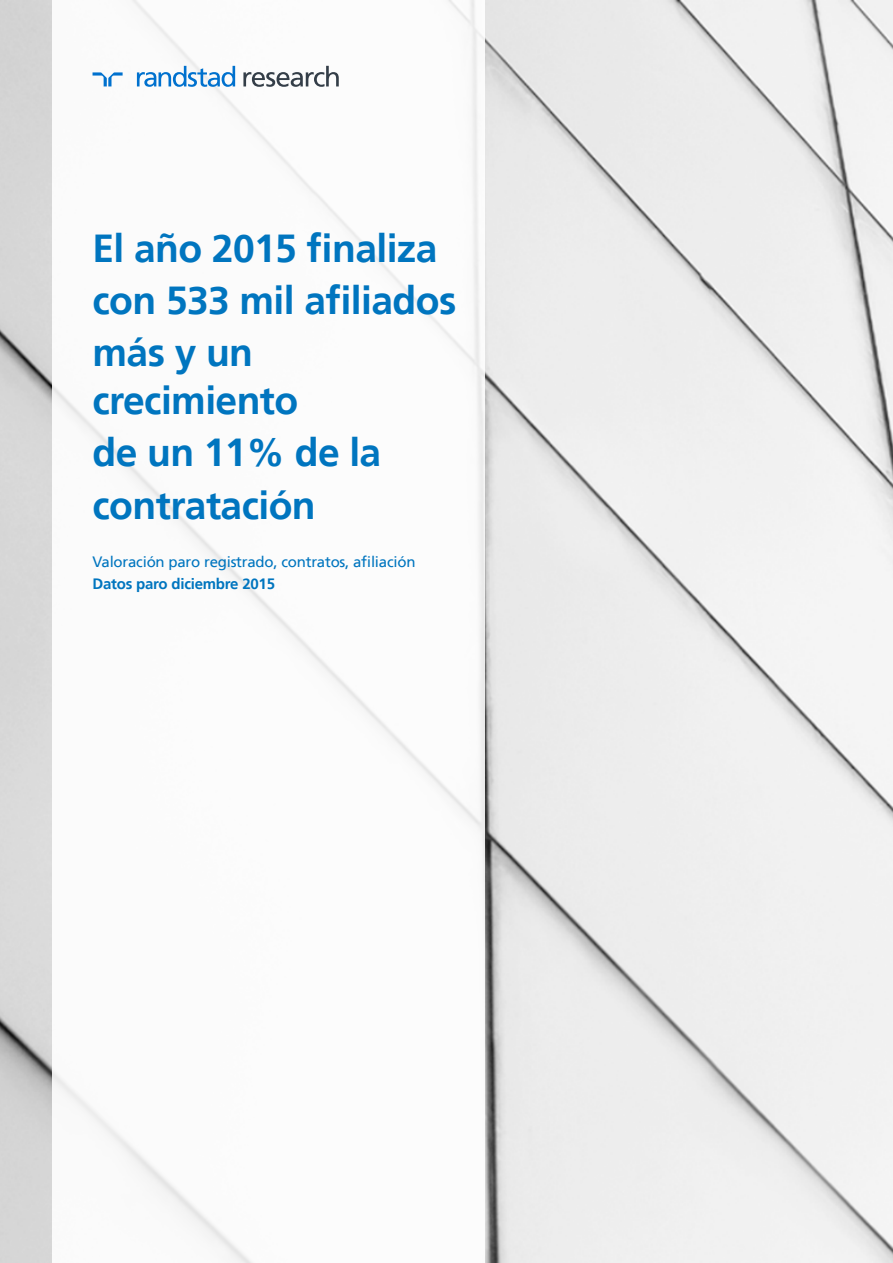
<style>
.page{position:relative;width:893px;height:1263px;background:#fff}
.page>*{position:absolute;margin:0;border:0;box-sizing:border-box;transform-origin:0 0}
.t1{font:700 39px/52.2px "Frutiger";letter-spacing:-.015em;color:#0075bf}
.t2{font:15px "Frutiger";letter-spacing:-.015em;color:#0075bf}
.t3{font:700 15px "Frutiger";letter-spacing:-.015em;color:#0075bf}
</style>
<div class="page">
<img style="left:0;top:0;width:893px;height:1263px">
<div style="left:52px;top:0;width:433px;height:1263px;background:#fff"></div>
<svg style="left:243px;top:66px;width:96px;height:21px"></svg>
<svg style="left:93px;top:66px;width:142px;height:21px"></svg>
<p class="t1" style="left:93px;top:224px;width:365px">El año 2015 finaliza con 533 mil afiliados más y un</p>
<p class="t1" style="left:93px;top:377px;width:290px">crecimiento<br>de un 11% de la contratación</p>
<p class="t2" style="left:93px;top:555px;width:324px">Valoración paro registrado, contratos, afiliación</p>
<p class="t3" style="left:93px;top:577px;width:184px">Datos paro diciembre 2015</p>
</div>
